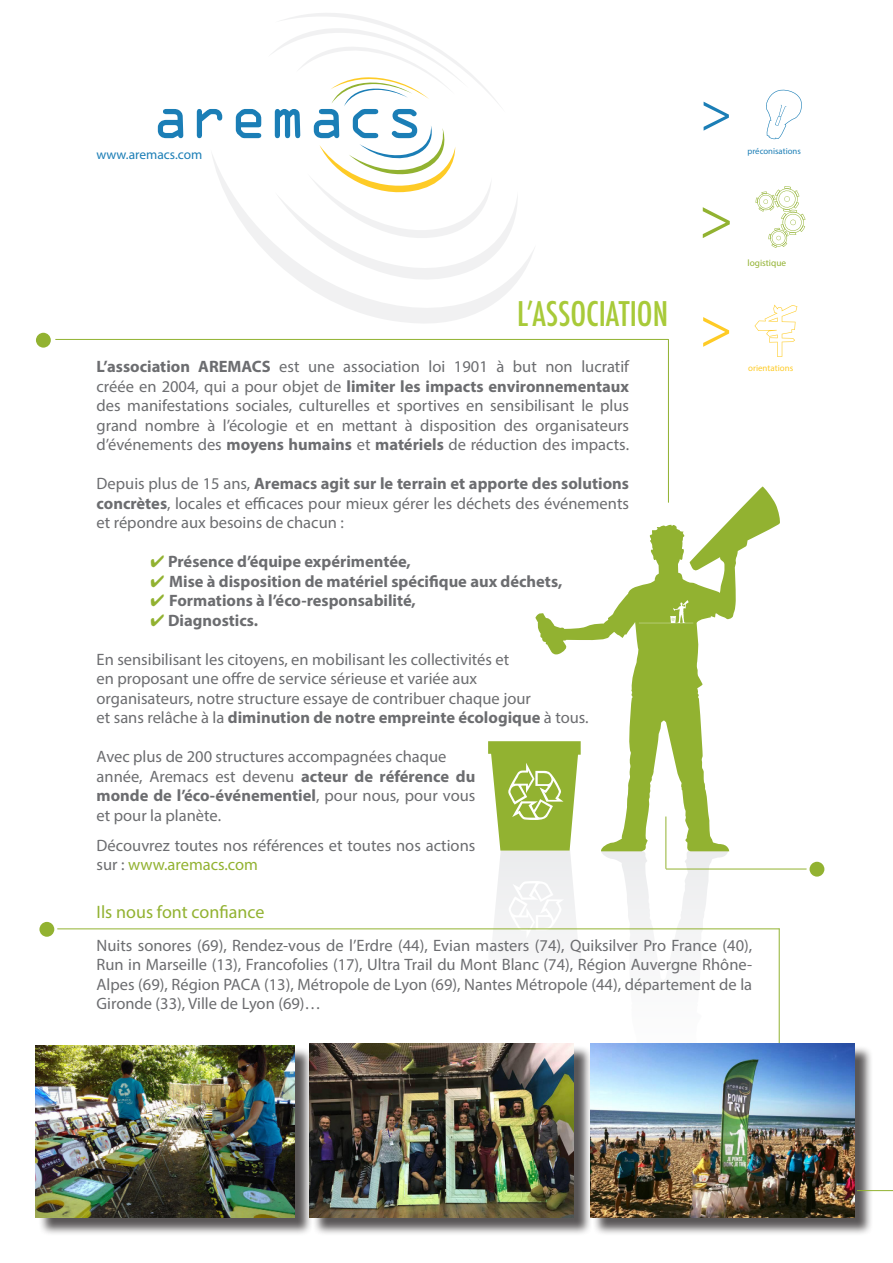
<style>
.page{position:relative;width:893px;height:1263px;background:#fff}
.page>*{position:absolute;margin:0;border:0;box-sizing:border-box;transform-origin:0 0}
.t1{font:58.2px "Myriad Pro";color:#92b231}
.t2{font:55.8px "Myriad Pro";color:#fecb26}
.t3{font:54.45px "Myriad Pro";color:#1b7eb6}
.t4{font:500 condensed 33px "Futura";color:#a8ca39}
.t5{font:18px "Myriad Pro";color:#92b231}
.t6{font:16.5px/19.5px "Myriad Pro";color:#6c6d70;text-align:justify}
.t7{font:700 16.5px "Myriad Pro";color:#6c6d70}
.t8{font:13.5px "Myriad Pro";color:#1b7eb6}
.t9{font:9.3px "Myriad Pro";color:#92b231}
.t10{font:9px "Myriad Pro";color:#fecb26}
.t11{font:8.7px "Myriad Pro";color:#1b7eb6}
.s1{font-weight:700}
.s2{color:#92b231}
.s3{font-weight:400}
</style>
<div class="page">
<svg style="left:158px;top:109px;width:25px;height:29px"></svg>
<svg style="left:197px;top:109px;width:25px;height:29px"></svg>
<svg style="left:236px;top:109px;width:25px;height:29px"></svg>
<svg style="left:212px;top:155px;width:322px;height:168px"></svg>
<svg style="left:268px;top:13px;width:250px;height:271px"></svg>
<svg style="left:581px;top:851px;width:198px;height:192px"></svg>
<hr style="left:50px;top:928px;width:730px;height:1px;background:#92b231">
<hr style="left:779px;top:928px;width:1px;height:128px;background:#92b231">
<hr style="left:55px;top:339px;width:613px;height:1px;background:#92b231">
<hr style="left:668px;top:339px;width:1px;height:164px;background:#92b231">
<hr style="left:665px;top:816px;width:1px;height:53px;background:#92b231">
<hr style="left:666px;top:869px;width:153px;height:1px;background:#92b231">
<svg style="left:488px;top:741px;width:93px;height:204px"></svg>
<svg style="left:535px;top:486px;width:245px;height:365px"></svg>
<svg style="left:766px;top:89px;width:36px;height:50px"></svg>
<svg style="left:755px;top:186px;width:50px;height:62px"></svg>
<svg style="left:754px;top:305px;width:43px;height:52px"></svg>
<div style="left:34px;top:331px;width:18px;height:18px;background:#92b231;border-radius:50%"></div>
<div style="left:33px;top:330px;width:21px;height:21px;border:3px solid #fff;border-radius:50%"></div>
<div style="left:808px;top:860px;width:18px;height:18px;background:#92b231;border-radius:50%"></div>
<div style="left:806px;top:859px;width:21px;height:21px;border:3px solid #fff;border-radius:50%"></div>
<div style="left:38px;top:920px;width:18px;height:18px;background:#92b231;border-radius:50%"></div>
<div style="left:36px;top:919px;width:21px;height:21px;border:3px solid #fff;border-radius:50%"></div>
<div style="left:312px;top:1045px;width:280px;height:191px;background:#231f20;opacity:.75"></div>
<img style="left:310px;top:1043px;width:264px;height:175px">
<div style="left:38px;top:1047px;width:275px;height:189px;background:#231f20;opacity:.75"></div>
<img style="left:36px;top:1045px;width:258px;height:173px">
<div style="left:593px;top:1045px;width:280px;height:191px;background:#231f20;opacity:.75"></div>
<img style="left:590px;top:1043px;width:264px;height:175px">
<hr style="left:857px;top:1190px;width:36px;height:1px;background:#92b231">
<p class="t8" style="left:96px;top:146px;width:107px">www.aremacs.com</p>
<p class="t4" style="left:517px;top:293px;width:152px">L’ASSOCIATION</p>
<p class="t6" style="left:97px;top:357px;width:534px"><span class="s1">L’association AREMACS</span> est une association loi 1901 à but non lucratif créée en 2004, qui a pour objet de <span class="s1">limiter les impacts environnementaux </span>des manifestations sociales, culturelles et sportives en sensibilisant le plus grand nombre à l’écologie et en mettant à disposition des organisateurs d’événements des <span class="s1">moyens humains</span> et <span class="s1">matériels</span> de réduction des impacts.</p>
<p class="t6" style="left:97px;top:474px;width:534px">Depuis plus de 15 ans, <span class="s1">Aremacs agit sur le terrain et apporte des solutions concrètes</span>, locales et efficaces pour mieux gérer les déchets des événements et répondre aux besoins de chacun :</p>
<p class="t7" style="left:151px;top:551px;width:262px"><span class="s2">✔</span> Présence d’équipe expérimentée,</p>
<p class="t7" style="left:151px;top:570px;width:413px"><span class="s2">✔</span> Mise à disposition de matériel spécifique aux déchets,</p>
<p class="t7" style="left:151px;top:590px;width:267px"><span class="s2">✔</span> Formations à l’éco-responsabilité,</p>
<p class="t7" style="left:151px;top:609px;width:109px"><span class="s2">✔</span> Diagnostics.</p>
<p class="t6" style="left:97px;top:649px;width:414px">En sensibilisant les citoyens, en mobilisant les collectivités et</p>
<p class="t6" style="left:97px;top:669px;width:382px">en proposant une offre de service sérieuse et variée aux</p>
<p class="t6" style="left:97px;top:688px;width:436px">organisateurs, notre structure essaye de contribuer chaque jour</p>
<p class="t7" style="left:97px;top:707px;width:493px"><span class="s3">et sans relâche à la</span> diminution de notre empreinte écologique <span class="s3">à tous.</span></p>
<p class="t6" style="left:97px;top:747px;width:351px">Avec plus de 200 structures accompagnées chaque</p>
<p class="t6" style="left:97px;top:766px;width:380px">année, Aremacs est devenu <span class="s1">acteur de référence du monde de l’éco-événementiel</span>, pour nous, pour vous et pour la planète.</p>
<p class="t6" style="left:97px;top:835px;width:380px">Découvrez toutes nos références et toutes nos actions sur : <span class="s2">www.aremacs.com</span></p>
<p class="t5" style="left:97px;top:901px;width:169px">Ils nous font confiance</p>
<p class="t3" style="left:700px;top:79px;width:34px">&gt;</p>
<p class="t11" style="left:748px;top:145px;width:55px">préconisations</p>
<p class="t1" style="left:699px;top:183px;width:36px">&gt;</p>
<p class="t9" style="left:748px;top:257px;width:40px">logistique</p>
<p class="t2" style="left:699px;top:294px;width:35px">&gt;</p>
<p class="t10" style="left:748px;top:363px;width:47px">orientations</p>
<p class="t6" style="left:97px;top:935px;width:657px">Nuits sonores (69), Rendez-vous de l’Erdre (44), Evian masters (74), Quiksilver Pro France (40), Run in Marseille (13), Francofolies (17), Ultra Trail du Mont Blanc (74), Région Auvergne Rhône-Alpes (69), Région PACA (13), Métropole de Lyon (69), Nantes Métropole (44), département de la Gironde (33), Ville de Lyon (69)…</p>
</div>
